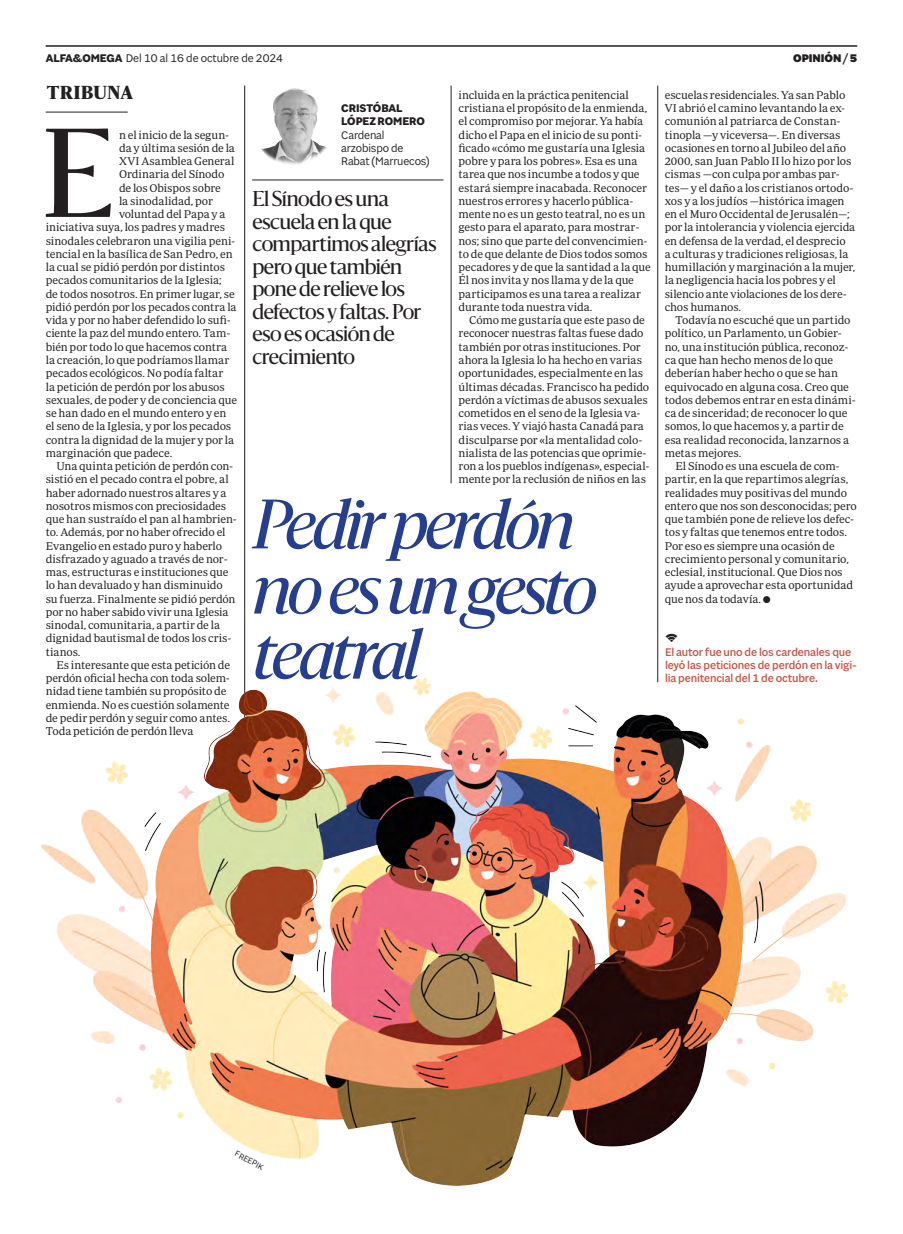
<style>
.page{position:relative;width:903px;height:1234px;background:#fff}
.page>*{position:absolute;margin:0;border:0;box-sizing:border-box;transform-origin:0 0}
.Texto_bandera_Izq_1_parrafo{font:117.5px "Sanomat";color:#231f20}
.Tribuna_titulo_C48_azul{font:italic 65px/65px "Sanomat";letter-spacing:-.05em;color:#253f8e}
.Tribuna_entradilla{font:20px/22.5px "Sanomat";letter-spacing:-.025em;color:#231f20}
.Etiqueta_seccion{font:900 17.5px "Sanomat";letter-spacing:.03em;color:#231f20}
.Apoyo_TEXTO_salmon{font:500 11.88px/13.2px "Sole Sans";letter-spacing:-.01em;color:#c45848}
.Firma_colaborador_nombre{font:11.88px/13.2px "Sole Sans";letter-spacing:-.01em;color:#231f20}
.Foliacion{font:11.88px "Sole Sans";letter-spacing:-.005em;color:#231f20}
.Firma_colaborador_nombre-2{font:700 11.88px/13.2px "Sole Sans";letter-spacing:-.005em;color:#231f20}
.Foliacion-2{font:900 11.88px "Sole Sans";letter-spacing:-.005em;color:#231f20}
.Texto_bandera_izq_2_parrafo{font:11.5px/13.2px "Periodico Text Lg";letter-spacing:-.01em;color:#231f20}
.Texto_bandera_Izq_1_parrafo-2{font:11.5px "Periodico Text Lg";letter-spacing:-.01em;color:#231f20}
.Firma_foto{font:8.75px "Sole Sans";color:#231f20}
.s1{font-weight:700}
</style>
<div class="page">
<hr style="left:46px;top:46px;width:811px;height:1px;background:#231f20">
<hr style="left:46px;top:112px;width:82px;height:1px;background:#231f20">
<hr style="left:657px;top:86px;width:1px;height:596px;background:#231f20">
<hr style="left:451px;top:86px;width:1px;height:397px;background:#231f20">
<hr style="left:252px;top:180px;width:191px;height:1px;background:#231f20">
<img style="left:261px;top:88px;width:66px;height:76px">
<hr style="left:244px;top:86px;width:1px;height:821px;background:#231f20">
<img style="left:41px;top:678px;width:806px;height:506px">
<p class="Foliacion" style="left:46px;top:51px;width:239px"><span class="s1">ALFA&amp;OMEGA</span> Del 10 al 16 de octubre de 2024</p>
<p class="Foliacion-2" style="left:793px;top:51px;width:66px">OPINIÓN / 5</p>
<p class="Etiqueta_seccion" style="left:47px;top:78px;width:88px">TRIBUNA</p>
<p class="Texto_bandera_izq_2_parrafo" style="left:665px;top:88px;width:192px">escuelas residenciales. Ya san Pablo VI abrió el camino levantando la ex&shy;comunión al patriarca de Constan&shy;tinopla —y viceversa—. En diversas ocasiones en torno al Jubileo del año 2000, san Juan Pablo II lo hizo por los cismas —con culpa por ambas par&shy;tes— y el daño a los cristianos ortodo&shy;xos y a los judíos —histórica imagen en el Muro Occidental de Jerusalén—; por la intolerancia y violencia ejercida en defensa de la verdad, el desprecio<br>a culturas y tradiciones religiosas, la humillación y marginación a la mujer, la negligencia hacia los pobres y el silencio ante violaciones de los dere&shy;chos humanos.</p>
<p class="Texto_bandera_izq_2_parrafo" style="left:665px;top:313px;width:192px;text-indent:11px">Todavía no escuché que un partido político, un Parlamento, un Gobier&shy;no, una institución pública, reconoz&shy;ca que han hecho menos de lo que deberían haber hecho o que se han equivocado en alguna cosa. Creo que todos debemos entrar en esta dinámi&shy;ca de sinceridad; de reconocer lo que somos, lo que hacemos y, a partir de esa realidad reconocida, lanzarnos a metas mejores.</p>
<p class="Texto_bandera_izq_2_parrafo" style="left:665px;top:459px;width:194px;text-indent:11px">El Sínodo es una escuela de com&shy;partir, en la que repartimos alegrías, realidades muy positivas del mundo entero que nos son desconocidas; pero que también pone de relieve los defec&shy;tos y faltas que tenemos entre todos.<br>Por eso es siempre una ocasión de crecimiento personal y comunitario, eclesial, institucional. Que Dios nos ayude a aprovechar esta oportunidad que nos da todavía.</p>
<p class="Texto_bandera_izq_2_parrafo" style="left:459px;top:88px;width:194px">incluida en la práctica penitencial cristiana el propósito de la enmienda, el compromiso por mejorar. Ya había dicho el Papa en el inicio de su ponti&shy;ficado «cómo me gustaría una Iglesia pobre y para los pobres». Esa es una tarea que nos incumbe a todos y que estará siempre inacabada. Reconocer nuestros errores y hacerlo pública&shy;mente no es un gesto teatral, no es un gesto para el aparato, para mostrar&shy;nos; sino que parte del convencimien&shy;to de que delante de Dios todos somos pecadores y de que la santidad a la que Él nos invita y nos llama y de la que participamos es una tarea a realizar durante toda nuestra vida.</p>
<p class="Texto_bandera_izq_2_parrafo" style="left:458px;top:313px;width:192px;text-indent:11px">Cómo me gustaría que este paso de reconocer nuestras faltas fuese dado también por otras instituciones. Por ahora la Iglesia lo ha hecho en varias oportunidades, especialmente en las últimas décadas. Francisco ha pedido perdón a víctimas de abusos sexuales cometidos en el seno de la Iglesia va&shy;rias veces. Y viajó hasta Canadá para disculparse por «la mentalidad colo&shy;nialista de las potencias que oprimie&shy;ron a los pueblos indígenas», especial&shy;mente por la reclusión de niños en las</p>
<p class="Firma_colaborador_nombre-2" style="left:341px;top:102px;width:85px">CRISTÓBAL<br>LÓPEZ ROMERO</p>
<p class="Firma_colaborador_nombre" style="left:341px;top:128px;width:90px">Cardenal arzobispo de<br>Rabat (Marruecos)</p>
<p class="Texto_bandera_Izq_1_parrafo" style="left:42px;top:88px;width:73px">E</p>
<p class="Texto_bandera_Izq_1_parrafo-2" style="left:119px;top:128px;width:112px">n el inicio de la segun-</p>
<p class="Texto_bandera_Izq_1_parrafo-2" style="left:119px;top:141px;width:117px">da y última sesión de la</p>
<p class="Texto_bandera_Izq_1_parrafo-2" style="left:119px;top:155px;width:117px">XVI Asamblea General</p>
<p class="Texto_bandera_Izq_1_parrafo-2" style="left:119px;top:168px;width:107px">Ordinaria del Sínodo</p>
<p class="Texto_bandera_Izq_1_parrafo-2" style="left:119px;top:181px;width:103px">de los Obispos sobre</p>
<p class="Texto_bandera_Izq_1_parrafo-2" style="left:119px;top:194px;width:95px">la sinodalidad, por</p>
<p class="Texto_bandera_Izq_1_parrafo-2" style="left:119px;top:208px;width:108px">voluntad del Papa y a</p>
<p class="Texto_bandera_Izq_1_parrafo-2" style="left:46px;top:221px;width:181px">iniciativa suya, los padres y madres</p>
<p class="Texto_bandera_Izq_1_parrafo-2" style="left:46px;top:234px;width:191px">sinodales celebraron una vigilia peni-</p>
<p class="Texto_bandera_Izq_1_parrafo-2" style="left:46px;top:247px;width:188px">tencial en la basílica de San Pedro, en</p>
<p class="Texto_bandera_Izq_1_parrafo-2" style="left:46px;top:261px;width:181px">la cual se pidió perdón por distintos</p>
<p class="Texto_bandera_Izq_1_parrafo-2" style="left:46px;top:274px;width:178px">pecados comunitarios de la Iglesia;</p>
<p class="Texto_bandera_Izq_1_parrafo-2" style="left:46px;top:287px;width:191px">de todos nosotros. En primer lugar, se</p>
<p class="Texto_bandera_Izq_1_parrafo-2" style="left:46px;top:300px;width:192px">pidió perdón por los pecados contra la</p>
<p class="Texto_bandera_Izq_1_parrafo-2" style="left:46px;top:314px;width:187px">vida y por no haber defendido lo sufi-</p>
<p class="Texto_bandera_Izq_1_parrafo-2" style="left:46px;top:327px;width:186px">ciente la paz del mundo entero. Tam-</p>
<p class="Texto_bandera_Izq_1_parrafo-2" style="left:46px;top:340px;width:183px">bién por todo lo que hacemos contra</p>
<p class="Texto_bandera_Izq_1_parrafo-2" style="left:46px;top:353px;width:185px">la creación, lo que podríamos llamar</p>
<p class="Texto_bandera_Izq_1_parrafo-2" style="left:46px;top:367px;width:179px">pecados ecológicos. No podía faltar</p>
<p class="Texto_bandera_Izq_1_parrafo-2" style="left:46px;top:380px;width:181px">la petición de perdón por los abusos</p>
<p class="Texto_bandera_Izq_1_parrafo-2" style="left:46px;top:393px;width:193px">sexuales, de poder y de conciencia que</p>
<p class="Texto_bandera_Izq_1_parrafo-2" style="left:46px;top:406px;width:182px">se han dado en el mundo entero y en</p>
<p class="Texto_bandera_Izq_1_parrafo-2" style="left:46px;top:420px;width:187px">el seno de la Iglesia, y por los pecados</p>
<p class="Texto_bandera_Izq_1_parrafo-2" style="left:46px;top:433px;width:190px">contra la dignidad de la mujer y por la</p>
<p class="Texto_bandera_Izq_1_parrafo-2" style="left:46px;top:446px;width:128px">marginación que padece.</p>
<p class="Texto_bandera_izq_2_parrafo" style="left:46px;top:459px;width:193px;text-indent:11px">Una quinta petición de perdón con&shy;sistió en el pecado contra el pobre, al haber adornado nuestros altares y a nosotros mismos con preciosidades que han sustraído el pan al hambrien&shy;to. Además, por no haber ofrecido el Evangelio en estado puro y haberlo disfrazado y aguado a través de nor&shy;mas, estructuras e instituciones que lo han devaluado y han disminuido su fuerza. Finalmente se pidió perdón por no haber sabido vivir una Iglesia sinodal, comunitaria, a partir de la dignidad bautismal de todos los cris&shy;tianos.</p>
<p class="Texto_bandera_izq_2_parrafo" style="left:46px;top:658px;width:186px;text-indent:11px">Es interesante que esta petición de perdón oficial hecha con toda solem&shy;nidad tiene también su propósito de enmienda. No es cuestión solamente de pedir perdón y seguir como antes.<br>Toda petición de perdón lleva</p>
<p class="Tribuna_entradilla" style="left:252px;top:186px;width:186px">El Sínodo es una escuela en la que compartimos alegrías pero que también pone de relieve los defectos y faltas. Por eso es ocasión de crecimiento</p>
<p class="Tribuna_titulo_C48_azul" style="left:254px;top:488px;width:345px">Pedir perdón no es un gesto teatral</p>
<p class="Apoyo_TEXTO_salmon" style="left:665px;top:645px;width:193px">El autor fue uno de los cardenales que leyó las peticiones de perdón en la vigi&shy;lia penitencial del 1 de octubre.</p>
<p class="Firma_foto" style="left:238px;top:1148px;width:32px;rotate:28deg">FREEPIK</p>
</div>
